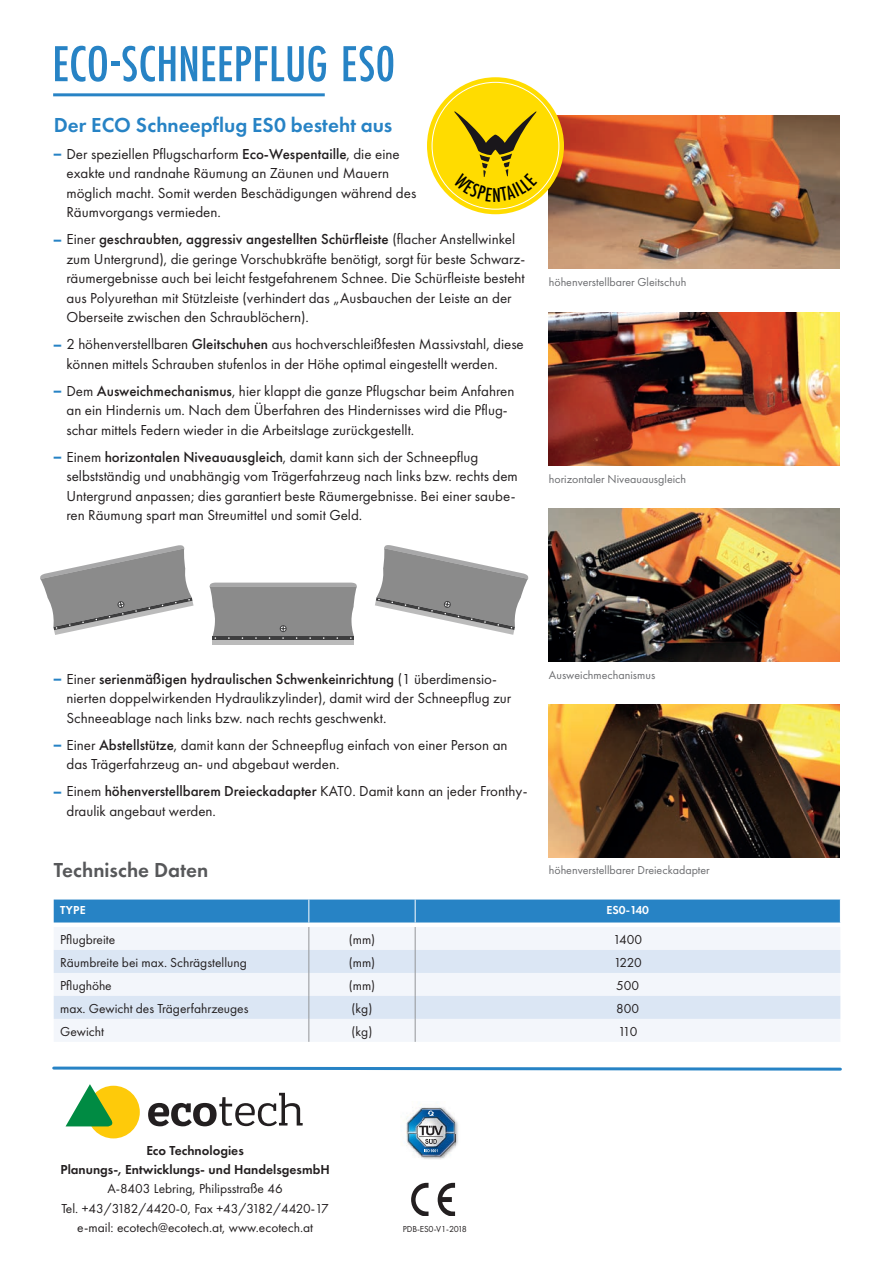
<style>
.page{position:relative;width:893px;height:1263px;background:#fff}
.page>*{position:absolute;margin:0;border:0;box-sizing:border-box;transform-origin:0 0}
.t1{font:500 52.5px "Futura PT Cond";color:#2783c5}
.t2{font:600 21px "Futura PT";color:#2783c5}
.t3{font:600 21px "Futura PT";color:#57585a}
.t4{font:15px/19.5px "Futura PT";color:#231f20}
.t5{font:13.5px/19.2px "Futura PT";color:#231f20;text-align:center}
.t6{font:600 13.5px/19.2px "Futura PT";color:#231f20;text-align:center}
.t7{font:12px "Futura PT";color:#6c6d70}
.t8{font:600 12px "Futura PT";color:#fff}
.t9{font:9px "Futura PT";letter-spacing:-.01em;color:#231f20}
.s1{font-weight:500}
</style>
<div class="page">
<div style="left:212px;top:640px;width:142px;height:5px;background:#bbb"></div>
<hr style="left:212px;top:636px;width:142px;height:4px;background:#3e3e3f">
<svg style="left:210px;top:583px;width:147px;height:56px;background:#8e8e8e"></svg>
<svg style="left:40px;top:545px;width:154px;height:90px"></svg>
<svg style="left:375px;top:545px;width:153px;height:90px"></svg>
<img style="left:406px;top:1107px;width:52px;height:53px">
<svg style="left:427px;top:1110px;width:7px;height:6px"></svg>
<svg style="left:419px;top:1125px;width:24px;height:27px"></svg>
<div style="left:87px;top:1086px;width:53px;height:52px;background:#feca0a;border-radius:50%"></div>
<svg style="left:66px;top:1084px;width:49px;height:42px"></svg>
<svg style="left:148px;top:1093px;width:155px;height:33px"></svg>
<svg style="left:438px;top:1183px;width:17px;height:33px"></svg>
<svg style="left:411px;top:1183px;width:18px;height:33px"></svg>
<svg style="left:52px;top:1066px;width:790px;height:5px"></svg>
<svg style="left:54px;top:899px;width:787px;height:143px"></svg>
<img style="left:549px;top:116px;width:291px;height:153px">
<img style="left:549px;top:312px;width:291px;height:153px">
<img style="left:549px;top:509px;width:291px;height:153px">
<img style="left:549px;top:704px;width:291px;height:153px">
<div style="left:427px;top:77px;width:137px;height:137px;background:#ffdc00;border-radius:50%"></div>
<hr style="left:53px;top:93px;width:272px;height:3px;background:#2783c5">
<svg style="left:453px;top:111px;width:84px;height:91px"></svg>
<h1 class="t1" style="left:52px;top:33px;width:344px">ECO-SCHNEEPFLUG ES0</h1>
<h2 class="t2" style="left:54px;top:111px;width:340px">Der ECO Schneepflug ES0 besteht aus</h2>
<p class="t4" style="left:66px;top:144px;width:351px;text-indent:-13px"><sup>_</sup> Der speziellen Pflugscharform <span class="s1">Eco-Wespentaille</span>, die eine exakte und randnahe Räumung an Zäunen und Mauern möglich macht. Somit werden Beschädigungen während des Räumvorgangs vermieden.</p>
<p class="t4" style="left:66px;top:229px;width:460px;text-indent:-13px"><sup>_</sup> Einer <span class="s1">geschraubten, aggressiv angestellten Schürfleiste</span> (flacher Anstellwinkel zum Untergrund), die geringe Vorschubkräfte benötigt, sorgt für beste Schwarz&shy;räumergebnisse auch bei leicht festgefahrenem Schnee. Die Schürfleiste besteht aus Polyurethan mit Stützleiste (verhindert das „Ausbauchen der Leiste an der Oberseite zwischen den Schraublöchern).</p>
<p class="t4" style="left:66px;top:334px;width:459px;text-indent:-13px"><sup>_</sup> 2 höhenverstellbaren <span class="s1">Gleitschuhen</span> aus hochverschleißfesten Massivstahl, diese können mittels Schrauben stufenlos in der Höhe optimal eingestellt werden.</p>
<p class="t4" style="left:66px;top:381px;width:449px;text-indent:-13px"><sup>_</sup> Dem <span class="s1">Ausweichmechanismus</span>, hier klappt die ganze Pflugschar beim Anfahren an ein Hindernis um. Nach dem Überfahren des Hindernisses wird die Pflug&shy;schar mittels Federn wieder in die Arbeitslage zurückgestellt.</p>
<p class="t4" style="left:66px;top:447px;width:453px;text-indent:-13px"><sup>_</sup> Einem <span class="s1">horizontalen Niveauausgleich</span>, damit kann sich der Schneepflug selbstständig und unabhängig vom Trägerfahrzeug nach links bzw. rechts dem Untergrund anpassen; dies garantiert beste Räumergebnisse. Bei einer saube&shy;ren Räumung spart man Streumittel und somit Geld.</p>
<p class="t7" style="left:549px;top:275px;width:139px">höhenverstellbarer Gleitschuh</p>
<p class="t7" style="left:549px;top:472px;width:139px">horizontaler Niveauausgleich</p>
<p class="t4" style="left:66px;top:669px;width:446px;text-indent:-13px"><sup>_</sup> Einer <span class="s1">serienmäßigen hydraulischen Schwenkeinrichtung</span> (1 überdimensio&shy;nierten doppelwirkenden Hydraulikzylinder), damit wird der Schneepflug zur<br>Schneeablage nach links bzw. nach rechts geschwenkt.</p>
<p class="t4" style="left:66px;top:735px;width:443px;text-indent:-13px"><sup>_</sup> Einer <span class="s1">Abstellstütze</span>, damit kann der Schneepflug einfach von einer Person an das Trägerfahrzeug an- und abgebaut werden.</p>
<p class="t4" style="left:66px;top:781px;width:463px;text-indent:-13px"><sup>_</sup> Einem <span class="s1">höhenverstellbarem Dreieckadapter</span> KAT0. Damit kann an jeder Fronthy&shy;draulik angebaut werden.</p>
<p class="t7" style="left:549px;top:668px;width:108px">Ausweichmechanismus</p>
<h2 class="t3" style="left:54px;top:857px;width:156px">Technische Daten</h2>
<p class="t8" style="left:60px;top:902px;width:27px">TYPE</p>
<p class="t8" style="left:607px;top:902px;width:44px">ES0-140</p>
<p class="t5" style="left:60px;top:929px;width:57px">Pflugbreite</p>
<p class="t5" style="left:349px;top:929px;width:28px">(mm)</p>
<p class="t5" style="left:613px;top:929px;width:30px">1400</p>
<p class="t5" style="left:60px;top:952px;width:188px">Räumbreite bei max. Schrägstellung</p>
<p class="t5" style="left:349px;top:952px;width:28px">(mm)</p>
<p class="t5" style="left:614px;top:952px;width:29px">1220</p>
<p class="t5" style="left:60px;top:975px;width:53px">Pflughöhe</p>
<p class="t5" style="left:349px;top:975px;width:28px">(mm)</p>
<p class="t5" style="left:616px;top:975px;width:25px">500</p>
<p class="t5" style="left:60px;top:998px;width:190px">max. Gewicht des Trägerfahrzeuges</p>
<p class="t5" style="left:352px;top:998px;width:22px">(kg)</p>
<p class="t5" style="left:616px;top:998px;width:25px">800</p>
<p class="t5" style="left:60px;top:1021px;width:45px">Gewicht</p>
<p class="t5" style="left:352px;top:1021px;width:22px">(kg)</p>
<p class="t5" style="left:618px;top:1021px;width:21px">110</p>
<p class="t7" style="left:549px;top:863px;width:162px">höhenverstellbarer Dreieckadapter</p>
<p class="t6" style="left:60px;top:1140px;width:271px">Eco Technologies<br>Planungs-, Entwicklungs- und HandelsgesmbH</p>
<p class="t5" style="left:61px;top:1179px;width:269px">A-8403 Lebring, Philipsstraße 46<br>Tel. +43/3182/4420-0, Fax +43/3182/4420-17 e-mail: ecotech@ecotech.at, www.ecotech.at</p>
<p class="t9" style="left:403px;top:1223px;width:66px">PDB-ES0-V1-2018</p>
</div>
